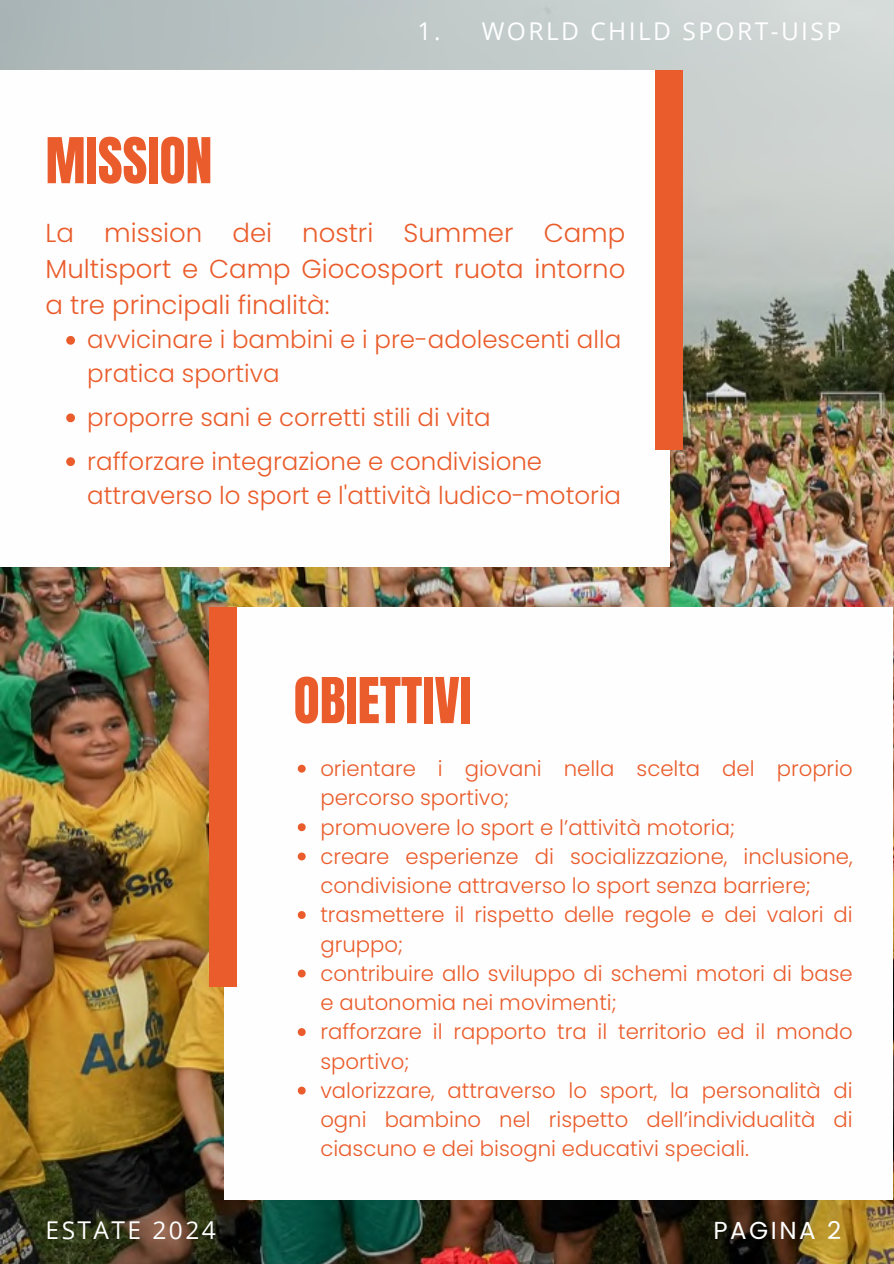
<style>
.page{position:relative;width:894px;height:1264px;background:#fff}
.page>*{position:absolute;margin:0;border:0;box-sizing:border-box;transform-origin:0 0}
.t1{font:53.7px "Anton";color:#ea5c2b}
.t2{font:300 25.95px/36.3px "Poppins";color:#ea5c2b;text-align:justify}
.t3{font:24.6px "Poppins";letter-spacing:.1em;color:#fff}
.t4{font:300 24.45px/33.8px "Poppins";color:#ea5c2b}
.t5{font:24.45px "Open Sans";letter-spacing:.1em;color:#fff}
.t6{font:300 21.15px/29.2px "Poppins";color:#ea5c2b}
</style>
<div class="page">
<img style="left:0;top:0;width:893px;height:1263px">
<div style="left:0;top:70px;width:669px;height:497px;background:#fefefe"></div>
<div style="left:224px;top:608px;width:668px;height:591px;background:#fefefe"></div>
<div style="left:209px;top:607px;width:28px;height:379px;background:#ea5c2b"></div>
<div style="left:655px;top:70px;width:28px;height:380px;background:#ea5c2b"></div>
<svg style="left:66px;top:336px;width:9px;height:9px"></svg>
<svg style="left:66px;top:413px;width:9px;height:9px"></svg>
<svg style="left:66px;top:457px;width:9px;height:9px"></svg>
<svg style="left:298px;top:764px;width:7px;height:8px"></svg>
<svg style="left:298px;top:823px;width:7px;height:8px"></svg>
<svg style="left:298px;top:852px;width:7px;height:8px"></svg>
<svg style="left:298px;top:911px;width:7px;height:8px"></svg>
<svg style="left:298px;top:969px;width:7px;height:8px"></svg>
<svg style="left:298px;top:1028px;width:7px;height:8px"></svg>
<svg style="left:298px;top:1086px;width:7px;height:8px"></svg>
<h2 class="t5" style="left:417px;top:14px;width:425px">1. WORLD CHILD SPORT-UISP</h2>
<p class="t1" style="left:46px;top:122px;width:168px">MISSION</p>
<h1 class="t2" style="left:46px;top:214px;width:581px">La mission dei nostri Summer Camp Multisport e Camp Giocosport ruota intorno a tre principali finalità:</h1>
<h3 class="t4" style="left:87px;top:323px;width:535px">avvicinare i bambini e i pre-adolescenti alla pratica sportiva</h3>
<p class="t4" style="left:87px;top:400px;width:405px">proporre sani e corretti stili di vita</p>
<p class="t4" style="left:87px;top:444px;width:535px">rafforzare integrazione e condivisione attraverso lo sport e l'attività ludico-motoria</p>
<p class="t1" style="left:293px;top:662px;width:180px">OBIETTIVI</p>
<p class="t6" style="left:320px;top:754px;width:534px">orientare i giovani nella scelta del proprio percorso sportivo;</p>
<p class="t6" style="left:320px;top:812px;width:416px">promuovere lo sport e l’attività motoria;</p>
<p class="t6" style="left:320px;top:841px;width:534px">creare esperienze di socializzazione, inclusione, condivisione attraverso lo sport senza barriere;</p>
<p class="t6" style="left:320px;top:900px;width:534px">trasmettere il rispetto delle regole e dei valori di gruppo;</p>
<p class="t6" style="left:320px;top:958px;width:534px">contribuire allo sviluppo di schemi motori di base e autonomia nei movimenti;</p>
<p class="t6" style="left:320px;top:1017px;width:534px">rafforzare il rapporto tra il territorio ed il mondo sportivo;</p>
<h2 class="t6" style="left:320px;top:1075px;width:534px;text-align:justify">valorizzare, attraverso lo sport, la personalità di ogni bambino nel rispetto dell’individualità di ciascuno e dei bisogni educativi speciali.</h2>
<h1 class="t5" style="left:46px;top:1213px;width:172px">ESTATE 2024</h1>
<p class="t3" style="left:713px;top:1213px;width:129px">PAGINA 2</p>
</div>
